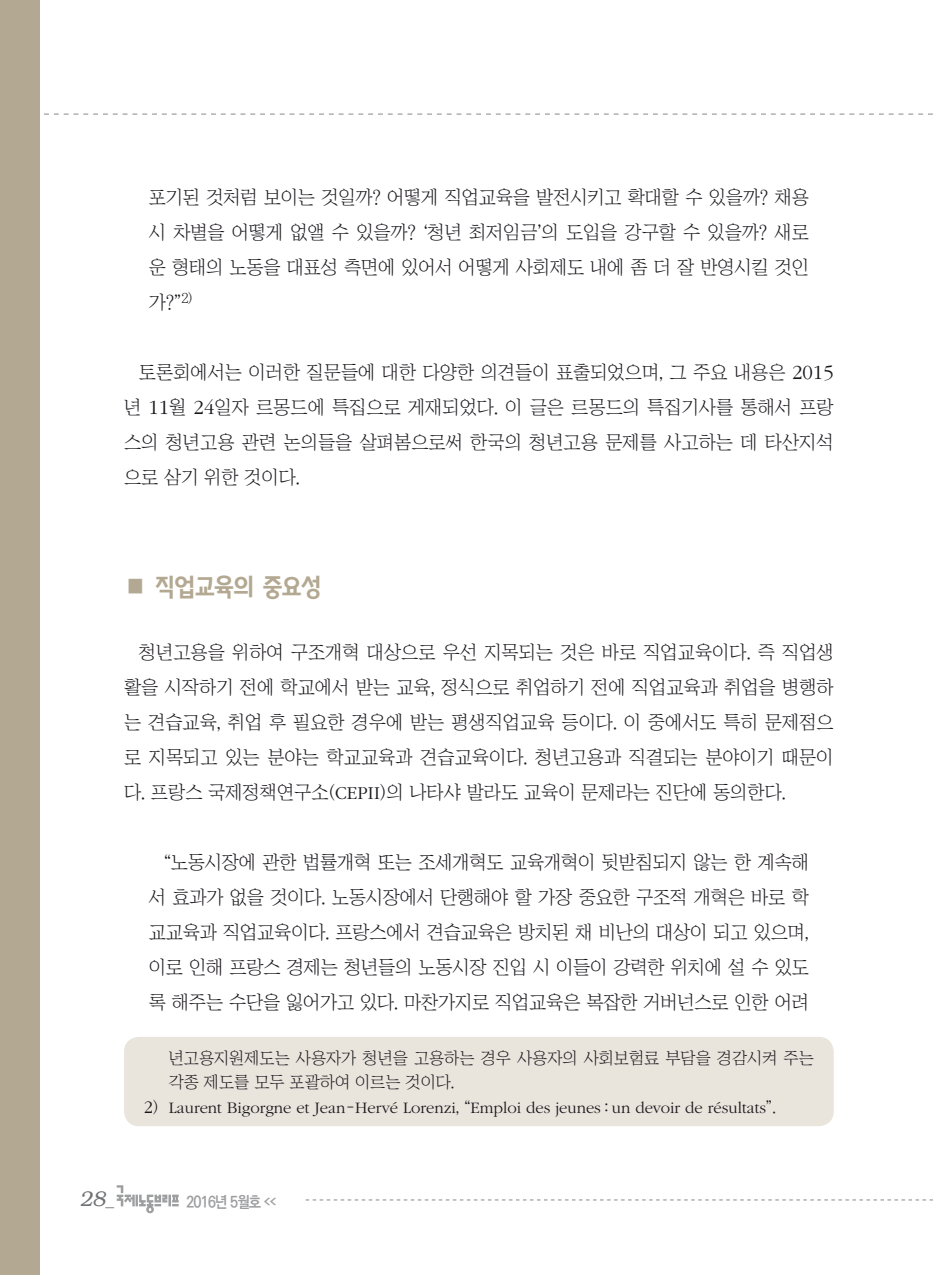
<style>
.page{position:relative;width:933px;height:1275px;background:#fff}
.page>*{position:absolute;margin:0;border:0;box-sizing:border-box;transform-origin:0 0}
.t1{font:24.5px "KBI Zfor SM Esgo H";letter-spacing:-.045em;color:#b3a891}
.t2{font:italic 300 21px "Bookman";color:#707173}
.t3{font:18.9px/35px "Chosunilbo NM";letter-spacing:-.005em;color:#1a171c;text-align:justify}
.t4{font:300 16.62px "ITC Garamond Std";color:#1a171c}
.t5{font:16.62px/24.5px "Chosunilbo NM";color:#1a171c}
.t6{font:700 15.75px "Ko Pub Dotum";letter-spacing:-.055em;color:#9d9ea0;scale:.9 1}
.s1{font-family:"ITC Garamond Std";font-weight:300;font-size:20.82px}
.s2{font-family:"ITC Garamond Std";font-weight:300}
.s3{font-size:18.38px}
.s4{font-family:"Chosunilbo NM";font-weight:400}
.s5{font-family:"Helvetica";font-weight:400;font-style:normal;font-size:17.5px}
</style>
<div class="page">
<svg style="left:306px;top:1199px;width:627px;height:1px"></svg>
<svg style="left:117px;top:1185px;width:62px;height:28px"></svg>
<svg style="left:44px;top:113px;width:889px;height:2px"></svg>
<div style="left:0;top:0;width:40px;height:1275px;background:#b3a891"></div>
<div style="left:124px;top:1037px;width:709px;height:89px;background:#e9e5dd;border-radius:15px"></div>
<p class="t3" style="left:149px;top:179px;width:661px">포기된 것처럼 보이는 것일까? 어떻게 직업교육을 발전시키고 확대할 수 있을까? 채용 시 차별을 어떻게 없앨 수 있을까? ‘청년 최저임금’의 도입을 강구할 수 있을까? 새로 운 형태의 노동을 대표성 측면에 있어서 어떻게 사회제도 내에 좀 더 잘 반영시킬 것인 가?”<sup>2)</sup></p>
<p class="t3" style="left:124px;top:354px;width:711px;text-indent:15px">토론회에서는 이러한 질문들에 대한 다양한 의견들이 표출되었으며, 그 주요 내용은 <span class="s1">2015 </span>년 <span class="s1">11</span>월 <span class="s1">24</span>일자 르몽드에 특집으로 게재되었다. 이 글은 르몽드의 특집기사를 통해서 프랑 스의 청년고용 관련 논의들을 살펴봄으로써 한국의 청년고용 문제를 사고하는 데 타산지석 으로 삼기 위한 것이다.</p>
<p class="t1" style="left:124px;top:572px;width:199px">■ 직업교육의 중요성</p>
<p class="t3" style="left:124px;top:634px;width:711px;text-indent:15px">청년고용을 위하여 구조개혁 대상으로 우선 지목되는 것은 바로 직업교육이다. 즉 직업생 활을 시작하기 전에 학교에서 받는 교육, 정식으로 취업하기 전에 직업교육과 취업을 병행하 는 견습교육, 취업 후 필요한 경우에 받는 평생직업교육 등이다. 이 중에서도 특히 문제점으 로 지목되고 있는 분야는 학교교육과 견습교육이다. 청년고용과 직결되는 분야이기 때문이 다. 프랑스 국제정책연구소(<span class="s2">CEPII</span>)의 나타샤 발라도 교육이 문제라는 진단에 동의한다.</p>
<p class="t3" style="left:149px;top:844px;width:661px;text-indent:15px">“노동시장에 관한 법률개혁 또는 조세개혁도 교육개혁이 뒷받침되지 않는 한 계속해 서 효과가 없을 것이다. 노동시장에서 단행해야 할 가장 중요한 구조적 개혁은 바로 학 교교육과 직업교육이다. 프랑스에서 견습교육은 방치된 채 비난의 대상이 되고 있으며, 이로 인해 프랑스 경제는 청년들의 노동시장 진입 시 이들이 강력한 위치에 설 수 있도 록 해주는 수단을 잃어가고 있다. 마찬가지로 직업교육은 복잡한 거버넌스로 인한 어려</p>
<p class="t5" style="left:169px;top:1046px;width:646px">년고용지원제도는 사용자가 청년을 고용하는 경우 사용자의 사회보험료 부담을 경감시켜 주는 각종 제도를 모두 포괄하여 이르는 것이다.</p>
<p class="t4" style="left:144px;top:1099px;width:633px"><span class="s3">2</span><span class="s4">)</span> Laurent Bigorgne et Jean<span class="s4">-</span>Hervé Lorenzi<span class="s4">, “</span>Emploi des jeunes <span class="s4">:</span> un devoir de résultats<span class="s4">”.</span></p>
<p class="t2" style="left:79px;top:1187px;width:36px">28<span class="s5">_</span></p>
<p class="t6" style="left:186px;top:1194px;width:101px">2016년 5월호 <sup>&lt;&lt;</sup></p>
</div>
